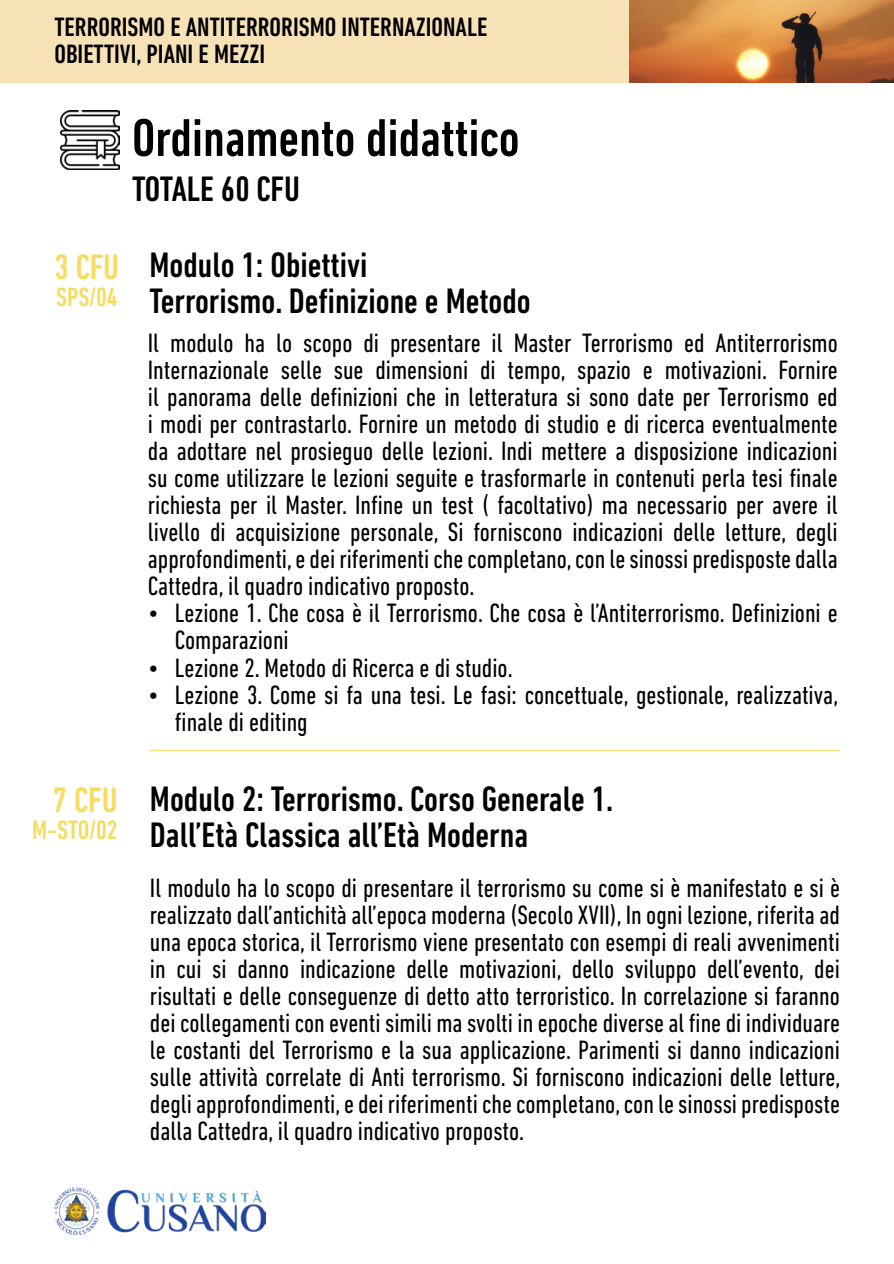
<style>
.page{position:relative;width:894px;height:1264px;background:#fff}
.page>*{position:absolute;margin:0;border:0;box-sizing:border-box;transform-origin:0 0}
.t1{font:500 condensed 54px "DIN Next LT Pro";color:#000}
.t2{font:500 condensed 36px/36px "DIN Next LT Pro";color:#000}
.t3{font:500 condensed 36px "DIN Next LT Pro";color:#f6dc61}
.t4{font:condensed 27px/27px "DIN Next LT Pro";color:#000;text-align:justify}
.t5{font:500 condensed 27px "DIN Next LT Pro";color:#000}
.t6{font:500 condensed 27px "DIN Next LT Pro";color:#f6dc61}
</style>
<div class="page">
<img style="left:54px;top:1187px;width:211px;height:47px">
<div style="left:0;top:0;width:893px;height:83px;background:#f7e1b7"></div>
<img style="left:60px;top:111px;width:59px;height:58px">
<hr style="left:149px;top:750px;width:690px;height:1px;background:#f6dd63">
<img style="left:630px;top:0;width:263px;height:83px">
<p class="t5" style="left:54px;top:11px;width:434px">TERRORISMO E ANTITERRORISMO INTERNAZIONALE</p>
<p class="t5" style="left:54px;top:38px;width:212px">OBIETTIVI, PIANI E MEZZI</p>
<p class="t1" style="left:132px;top:107px;width:389px">Ordinamento didattico</p>
<p class="t2" style="left:132px;top:171px;width:169px">TOTALE 60 CFU</p>
<p class="t3" style="left:54px;top:246px;width:66px">3 CFU</p>
<p class="t6" style="left:56px;top:282px;width:63px">SPS/04</p>
<p class="t3" style="left:53px;top:779px;width:66px">7 CFU</p>
<p class="t6" style="left:32px;top:814px;width:87px">M-STO/02</p>
<p class="t2" style="left:149px;top:247px;width:219px">Modulo 1: Obiettivi</p>
<p class="t2" style="left:149px;top:283px;width:383px">Terrorismo. Definizione e Metodo</p>
<p class="t4" style="left:148px;top:329px;width:691px">Il modulo ha lo scopo di presentare il Master Terrorismo ed Antiterrorismo Internazionale selle sue dimensioni di tempo, spazio e motivazioni. Fornire il panorama delle definizioni che in letteratura si sono date per Terrorismo ed i modi per contrastarlo. Fornire un metodo di studio e di ricerca eventualmente da adottare nel prosieguo delle lezioni. Indi mettere a disposizione indicazioni su come utilizzare le lezioni seguite e trasformarle in contenuti perla tesi finale richiesta per il Master. Infine un test ( facoltativo) ma necessario per avere il livello di acquisizione personale, Si forniscono indicazioni delle letture, degli approfondimenti, e dei riferimenti che completano, con le sinossi predisposte dalla Cattedra, il quadro indicativo proposto.</p>
<p class="t4" style="left:175px;top:599px;width:664px;text-indent:-27px">• Lezione 1. Che cosa è il Terrorismo. Che cosa è l’Antiterrorismo. Definizioni e<br>Comparazioni</p>
<p class="t4" style="left:148px;top:653px;width:366px">• Lezione 2. Metodo di Ricerca e di studio.</p>
<p class="t4" style="left:175px;top:680px;width:664px;text-indent:-27px">• Lezione 3. Come si fa una tesi. Le fasi: concettuale, gestionale, realizzativa, finale di editing</p>
<p class="t2" style="left:150px;top:780px;width:464px">Modulo 2: Terrorismo. Corso Generale 1.<br>Dall’Età Classica all’Età Moderna</p>
<p class="t4" style="left:150px;top:874px;width:691px">Il modulo ha lo scopo di presentare il terrorismo su come si è manifestato e si è realizzato dall’antichità all’epoca moderna (Secolo XVII), In ogni lezione, riferita ad una epoca storica, il Terrorismo viene presentato con esempi di reali avvenimenti in cui si danno indicazione delle motivazioni, dello sviluppo dell’evento, dei risultati e delle conseguenze di detto atto terroristico. In correlazione si faranno dei collegamenti con eventi simili ma svolti in epoche diverse al fine di individuare le costanti del Terrorismo e la sua applicazione. Parimenti si danno indicazioni sulle attività correlate di Anti terrorismo. Si forniscono indicazioni delle letture, degli approfondimenti, e dei riferimenti che completano, con le sinossi predisposte dalla Cattedra, il quadro indicativo proposto.</p>
</div>
